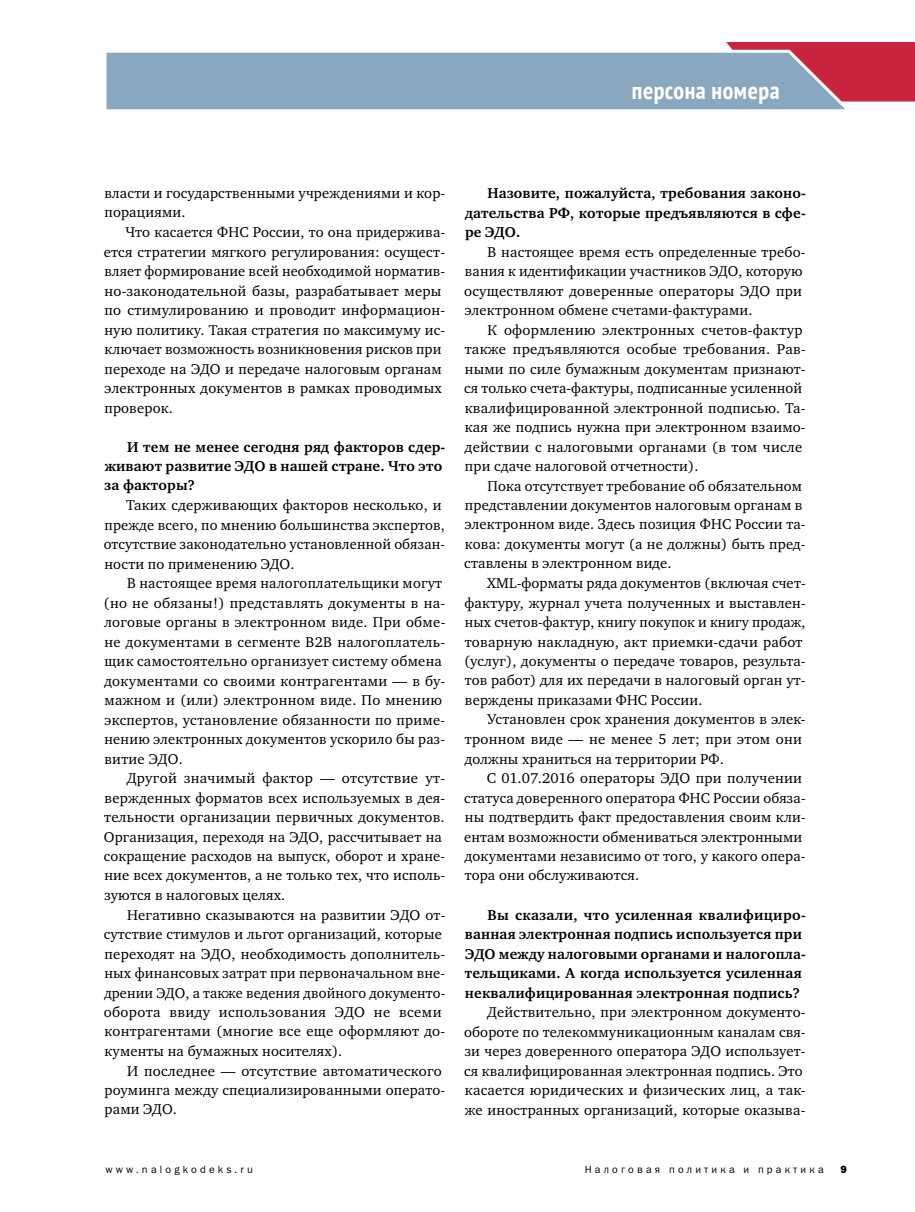
<style>
.page{position:relative;width:915px;height:1212px;background:#fff}
.page>*{position:absolute;margin:0;border:0;box-sizing:border-box;transform-origin:0 0}
.t1{font:700 condensed 24px "PT Sans";letter-spacing:.02em;color:#fff}
.t2{font:14.7px/19.5px "Charter ITC";letter-spacing:.01em;color:#000}
.t3{font:700 14.7px/19.5px "Charter ITC";letter-spacing:.01em;color:#000}
.t4{font:10.5px "Franklin Gothic Book ITC";letter-spacing:.3em;color:#000}
.t5{font:10.5px "Franklin Gothic Heavy ITC";color:#000}
</style>
<div class="page">
<div style="left:726px;top:42px;width:189px;height:60px;background:#c9243f"></div>
<svg style="left:106px;top:48px;width:747px;height:62px;background:#96a8be"></svg>
<h1 class="t1" style="left:632px;top:75px;width:149px">персона номера</h1>
<p class="t2" style="left:104px;top:183px;width:342px">власти и государственными учреждениями и кор&shy;порациями.</p>
<p class="t2" style="left:104px;top:222px;width:343px;text-indent:22px">Что касается ФНС России, то она придержива&shy;ется стратегии мягкого регулирования: осущест&shy;вляет формирование всей необходимой норматив&shy;но-законодательной базы, разрабатывает меры по стимулированию и проводит информацион&shy;ную политику. Такая стратегия по максимуму ис&shy;ключает возможность возникновения рисков при переходе на ЭДО и передаче налоговым органам электронных документов в рамках проводимых проверок.</p>
<p class="t3" style="left:105px;top:437px;width:342px;text-indent:23px">И тем не менее сегодня ряд факторов сдер&shy;живают развитие ЭДО в нашей стране. Что это за факторы?</p>
<p class="t2" style="left:104px;top:495px;width:343px;text-indent:23px">Таких сдерживающих факторов несколько, и прежде всего, по мнению большинства экспертов, отсутствие законодательно установленной обязан&shy;ности по применению ЭДО.</p>
<p class="t2" style="left:104px;top:573px;width:343px;text-indent:24px">В настоящее время налогоплательщики могут (но не обязаны!) представлять документы в на&shy;логовые органы в электронном виде. При обме&shy;не документами в сегменте B2В налогоплатель&shy;щик самостоятельно организует систему обмена документами со своими контрагентами — в бу&shy;мажном и (или) электронном виде. По мнению экспертов, установление обязанности по приме&shy;нению электронных документов ускорило бы раз&shy;витие ЭДО.</p>
<p class="t2" style="left:104px;top:768px;width:343px;text-indent:23px">Другой значимый фактор — отсутствие ут&shy;вержденных форматов всех используемых в дея&shy;тельности организации первичных документов.<br>Организация, переходя на ЭДО, рассчитывает на сокращение расходов на выпуск, оборот и хране&shy;ние всех документов, а не только тех, что исполь&shy;зуются в налоговых целях.</p>
<p class="t2" style="left:104px;top:905px;width:343px;text-indent:23px">Негативно сказываются на развитии ЭДО от&shy;сутствие стимулов и льгот организаций, которые переходят на ЭДО, необходимость дополнитель&shy;ных финансовых затрат при первоначальном вне&shy;дрении ЭДО, а также ведения двойного документо&shy;оборота ввиду использования ЭДО не всеми контрагентами (многие все еще оформляют до&shy;кументы на бумажных носителях).</p>
<p class="t2" style="left:105px;top:1061px;width:342px;text-indent:23px">И последнее — отсутствие автоматического роуминга между специализированными операто&shy;рами ЭДО.</p>
<p class="t3" style="left:465px;top:183px;width:342px;text-align:justify;text-indent:23px">Назовите, пожалуйста, требования законо&shy;дательства РФ, которые предъявляются в сфе&shy;ре ЭДО.</p>
<p class="t2" style="left:464px;top:242px;width:343px;text-indent:23px">В настоящее время есть определенные требо&shy;вания к идентификации участников ЭДО, которую осуществляют доверенные операторы ЭДО при электронном обмене счетами-фактурами.</p>
<p class="t2" style="left:464px;top:320px;width:343px;text-indent:23px">К оформлению электронных счетов-фактур также предъявляются особые требования. Рав&shy;ными по силе бумажным документам признают&shy;ся только счета-фактуры, подписанные усиленной квалифицированной электронной подписью. Та&shy;кая же подпись нужна при электронном взаимо&shy;действии с налоговыми органами (в том числе при сдаче налоговой отчетности).</p>
<p class="t2" style="left:464px;top:476px;width:343px;text-indent:23px">Пока отсутствует требование об обязательном представлении документов налоговым органам в электронном виде. Здесь позиция ФНС России та&shy;кова: документы могут (а не должны) быть пред&shy;ставлены в электронном виде.</p>
<p class="t2" style="left:464px;top:573px;width:343px;text-indent:23px">XML-форматы ряда документов (включая счет&shy;фактуру, журнал учета полученных и выставлен&shy;ных счетов-фактур, книгу покупок и книгу продаж, товарную накладную, акт приемки-сдачи работ (услуг), документы о передаче товаров, результа&shy;тов работ) для их передачи в налоговый орган ут&shy;верждены приказами ФНС России.</p>
<p class="t2" style="left:465px;top:710px;width:342px;text-indent:23px">Установлен срок хранения документов в элек&shy;тронном виде — не менее 5 лет; при этом они должны храниться на территории РФ.</p>
<p class="t2" style="left:464px;top:768px;width:343px;text-indent:23px">С 01.07.2016 операторы ЭДО при получении статуса доверенного оператора ФНС России обяза&shy;ны подтвердить факт предоставления своим кли&shy;ентам возможности обмениваться электронными документами независимо от того, у какого опера&shy;тора они обслуживаются.</p>
<p class="t3" style="left:465px;top:905px;width:343px;text-indent:23px">Вы сказали, что усиленная квалифициро&shy;ванная электронная подпись используется при ЭДО между налоговыми органами и налогопла&shy;тельщиками. А когда используется усиленная неквалифицированная электронная подпись?</p>
<p class="t2" style="left:464px;top:1002px;width:343px;text-indent:23px">Действительно, при электронном документо&shy;обороте по телекоммуникационным каналам свя&shy;зи через доверенного оператора ЭДО использует&shy;ся квалифицированная электронная подпись. Это касается юридических и физических лиц, а так&shy;же иностранных организаций, которые оказыва-</p>
<p class="t4" style="left:105px;top:1163px;width:149px">www.nalogkodeks.ru</p>
<p class="t4" style="left:585px;top:1163px;width:241px">Налоговая политика и практика</p>
<p class="t5" style="left:841px;top:1163px;width:8px">9</p>
</div>
